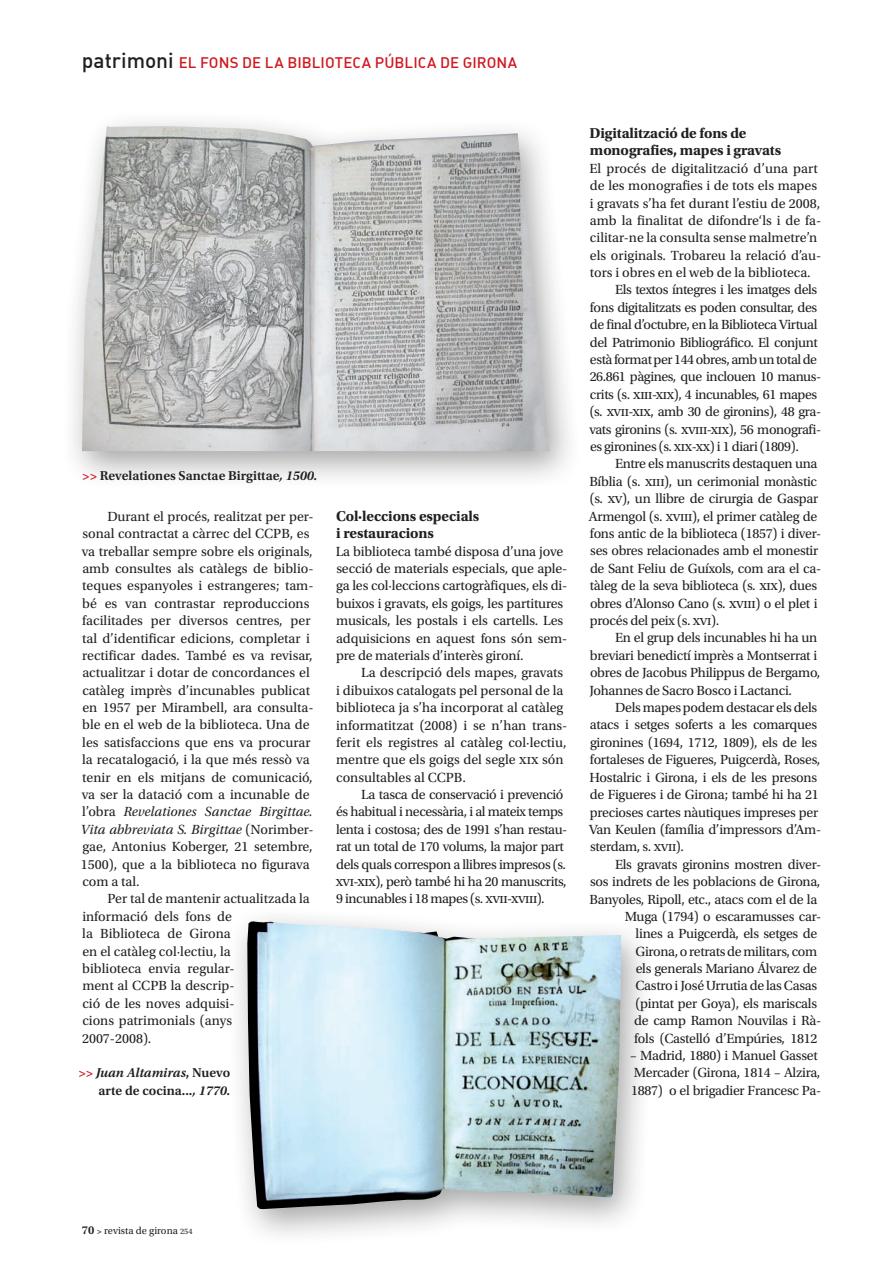
<style>
.page{position:relative;width:888px;height:1277px;background:#fff}
.page>*{position:absolute;margin:0;border:0;box-sizing:border-box;transform-origin:0 0}
.Seccions_intertitol{font:700 15px "Utopia Std";letter-spacing:-.01em;color:#231f20}
.t1{font:15px "DIN Medium Alternate";letter-spacing:.005em;color:#d2161e}
.t2{font:13.95px/17.4px "Utopia Std";letter-spacing:-.02em;color:#231f20}
.t3{font:13.95px/17.4px "Utopia Std";color:#231f20}
.Secccions_Peus{font:600 13.5px "Utopia Std";color:#231f20}
.Secccions_Peus-2{font:italic 600 13.5px "Utopia Std";color:#231f20}
.t4{font:10.5px "Utopia Std";color:#231f20}
.s1{font-size:21px;color:#231f20}
.s2{font-style:italic;color:#d2161e}
.s3{font-style:italic}
.s4{color:#d2161e}
.s5{font-style:normal}
.s6{font-weight:600;font-size:12px}
.s7{font-weight:600;font-size:9px}
.s8{font-size:8.25px}
</style>
<div class="page">
<div style="left:58px;top:107px;width:523px;height:382px;background:#231f20;opacity:.4"></div>
<img style="left:82px;top:126px;width:467px;height:325px">
<div style="left:224px;top:903px;width:430px;height:342px;background:#231f20;opacity:.4"></div>
<img style="left:247px;top:921px;width:374px;height:288px">
<p class="t1" style="left:82px;top:53px;width:437px"><span class="s1">PATRIMONI</span> EL FONS DE LA BIBLIOTECA PÚBLICA DE GIRONA</p>
<p class="Secccions_Peus" style="left:82px;top:468px;width:237px"><span class="s2">&gt;&gt;</span> Revelationes Sanctae Birgittae<span class="s3">, 1500.</span></p>
<p class="t3" style="left:80px;top:508px;width:234px;text-indent:27px">Durant el procés, realitzat per per&shy;sonal contractat a càrrec del CCPB, es va treballar sempre sobre els originals, amb consultes als catàlegs de biblio&shy;teques espanyoles i estrangeres; tam&shy;bé es van contrastar reproduccions facilitades per diversos centres, per tal d’identificar edicions, completar i rectificar dades. També es va revisar, actualitzar i dotar de concordances el catàleg imprès d’incunables publicat en 1957 per Mirambell, ara consulta&shy;ble en el web de la biblioteca. Una de les satisfaccions que ens va procurar la recatalogació, i la que més ressò va tenir en els mitjans de comunicació, va ser la datació com a incunable de l’obra <span class="s3">Revelationes Sanctae Birgittae.<br>Vita abbreviata S. Birgittae</span> (Norimber&shy;gae, Antonius Koberger, 21 setembre, 1500), que a la biblioteca no figurava com a tal.</p>
<p class="t3" style="left:82px;top:890px;width:229px;text-indent:25px">Per tal de mantenir actualitzada la informació dels fons de<br>la Biblioteca de Girona<br>en el catàleg col·lectiu, la<br>biblioteca envia regular-<br>ment al CCPB la descrip-<br>ció de les noves adquisi-<br>cions patrimonials (anys<br>2007-2008).</p>
<p class="Secccions_Peus-2" style="left:78px;top:1065px;width:154px"><span class="s4">&gt;&gt;</span> Juan Altamiras<span class="s5">, Nuevo</span></p>
<p class="Secccions_Peus" style="left:99px;top:1083px;width:133px">arte de cocina...<span class="s3">, 1770.</span></p>
<p class="Seccions_intertitol" style="left:336px;top:507px;width:145px">Col·leccions especials</p>
<p class="Seccions_intertitol" style="left:336px;top:525px;width:99px">i restauracions</p>
<p class="t2" style="left:336px;top:543px;width:233px">La biblioteca també disposa d’una jove secció de materials especials, que aple&shy;ga les col·leccions cartogràfiques, els di&shy;buixos i gravats, els goigs, les partitures musicals, les postals i els cartells. Les adquisicions en aquest fons són sem&shy;pre de materials d’interès gironí.</p>
<p class="t3" style="left:336px;top:664px;width:233px;text-indent:25px">La descripció dels mapes, gravats i dibuixos catalogats pel personal de la biblioteca ja s’ha incorporat al catàleg informatitzat (2008) i se n’han trans&shy;ferit els registres al catàleg col·lectiu, mentre que els goigs del segle xix són consultables al CCPB.</p>
<p class="t2" style="left:336px;top:786px;width:233px;text-indent:26px">La tasca de conservació i prevenció és habitual i necessària, i al mateix temps lenta i costosa; des de 1991 s’han restau&shy;rat un total de 170 volums, la major part dels quals correspon a llibres impresos (s. xvi-xix), però també hi ha 20 manuscrits, 9 incunables i 18 mapes (s. xvii-xviii).</p>
<p class="Seccions_intertitol" style="left:589px;top:124px;width:158px">Digitalització de fons de</p>
<p class="Seccions_intertitol" style="left:590px;top:142px;width:193px">monografies, mapes i gravats</p>
<p class="t3" style="left:589px;top:160px;width:233px">El procés de digitalització d’una part de les monografies i de tots els mapes i gravats s’ha fet durant l’estiu de 2008, amb la finalitat de difondre‘ls i de fa&shy;cilitar-ne la consulta sense malmetre’n els originals. Trobareu la relació d’au&shy;tors i obres en el web de la biblioteca.</p>
<p class="t2" style="left:589px;top:282px;width:233px;text-indent:26px">Els textos íntegres i les imatges dels fons digitalitzats es poden consultar, des de final d’octubre, en la Biblioteca Virtual del Patrimonio Bibliográfico. El conjunt està format per 144 obres, amb un total de 26.861 pàgines, que inclouen 10 manus&shy;crits (s. xiii-xix), 4 incunables, 61 mapes (s. xvii-xix, amb 30 de gironins), 48 gra&shy;vats gironins (s. xviii-xix), 56 monografi&shy;es gironines (s. xix-xx) i 1 diari (1809).</p>
<p class="t2" style="left:589px;top:455px;width:234px;text-indent:26px">Entre els manuscrits destaquen una Bíblia (s. xiii), un cerimonial monàstic (s. xv), un llibre de cirurgia de Gaspar Armengol (s. xviii), el primer catàleg de fons antic de la biblioteca (1857) i diver&shy;ses obres relacionades amb el monestir de Sant Feliu de Guíxols, com ara el ca&shy;tàleg de la seva biblioteca (s. xix), dues obres d’Alonso Cano (s. xviii) o el plet i procés del peix (s. xvi).</p>
<p class="t2" style="left:589px;top:629px;width:232px;text-indent:26px">En el grup dels incunables hi ha un breviari benedictí imprès a Montserrat i obres de Jacobus Philippus de Bergamo, Johannes de Sacro Bosco i Lactanci.</p>
<p class="t2" style="left:589px;top:699px;width:234px;text-indent:26px">Dels mapes podem destacar els dels atacs i setges soferts a les comarques gironines (1694, 1712, 1809), els de les fortaleses de Figueres, Puigcerdà, Roses, Hostalric i Girona, i els de les presons de Figueres i de Girona; també hi ha 21 precioses cartes nàutiques impreses per Van Keulen (família d’impressors d’Am&shy;sterdam, s. xvii).</p>
<p class="t2" style="left:589px;top:856px;width:233px;text-align:right">Els gravats gironins mostren diver-<br>sos indrets de les poblacions de Girona, Banyoles, Ripoll, etc., atacs com el de la Muga (1794) o escaramusses car-<br>lines a Puigcerdà, els setges de<br>Girona, o retrats de militars, com<br>els generals Mariano Álvarez de<br>Castro i José Urrutia de las Casas<br>(pintat per Goya), els mariscals<br>de camp Ramon Nouvilas i Rà-<br>fols (Castelló d’Empúries, 1812</p>
<p class="t2" style="left:630px;top:1047px;width:193px">– Madrid, 1880) i Manuel Gasset<br>Mercader (Girona, 1814 – Alzira,<br>1887) o el brigadier Francesc Pa-</p>
<p class="t4" style="left:82px;top:1225px;width:112px"><span class="s6">70</span> <span class="s7">&gt;</span> revista de girona <span class="s8">254</span></p>
</div>
